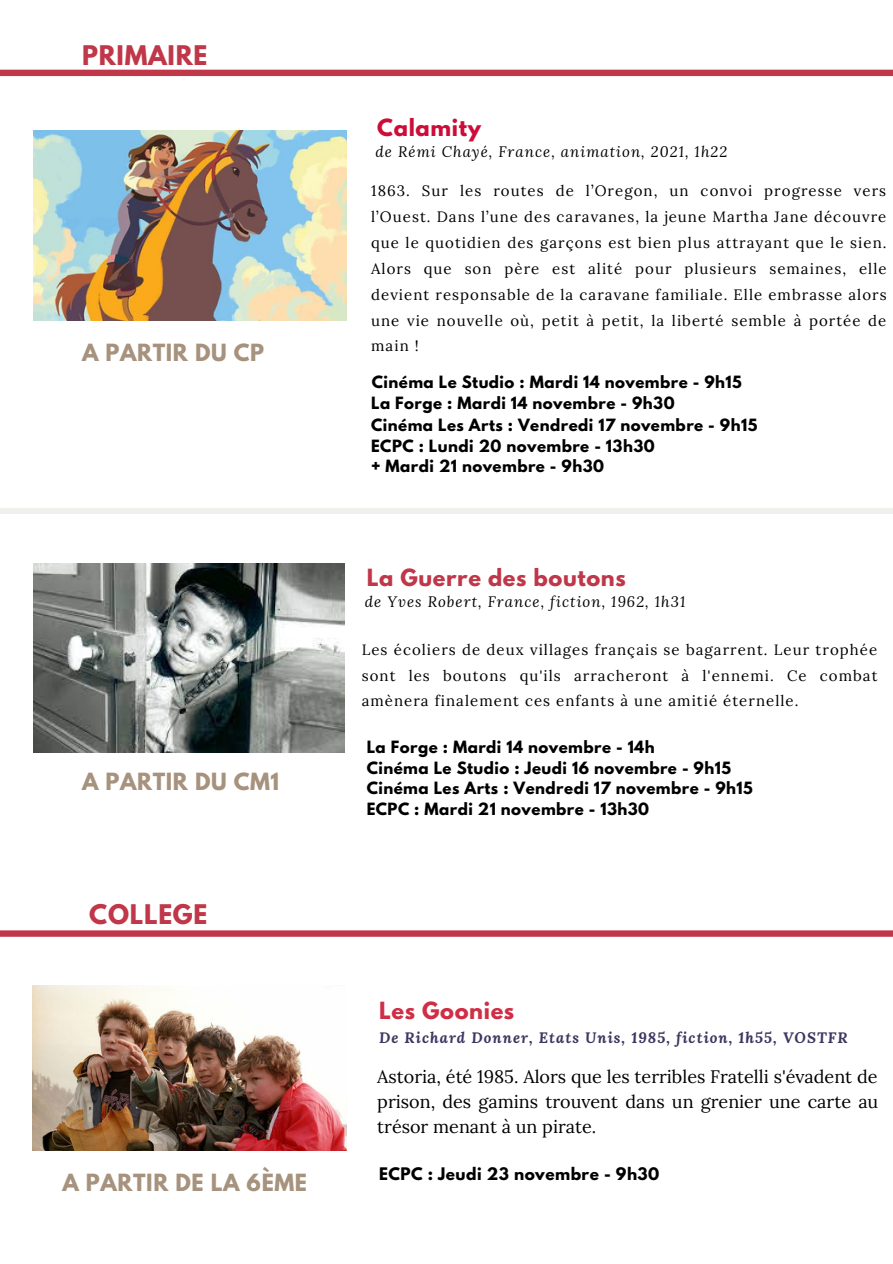
<style>
.page{position:relative;width:893px;height:1264px;background:#fff}
.page>*{position:absolute;margin:0;border:0;box-sizing:border-box;transform-origin:0 0}
.t1{font:700 24px "League Spartan";letter-spacing:.03em;color:#c03749}
.t2{font:700 21px "League Spartan";letter-spacing:.03em;color:#a6927d}
.t3{font:700 21px "League Spartan";letter-spacing:.03em;color:#c03749}
.t4{font:700 21px "League Spartan";letter-spacing:.03em;color:#d02e46}
.t5{font:700 21px "League Spartan";letter-spacing:.03em;color:#cd0c38}
.t6{font:18px/24.8px "Lora";color:#000;text-align:justify}
.t7{font:700 15.3px "League Spartan";letter-spacing:.03em;color:#000}
.t8{font:15px/25.8px "Lora";letter-spacing:.07em;color:#000;text-align:justify}
.t9{font:700 15px "League Spartan";letter-spacing:.03em;color:#000}
.t10{font:italic 15px "Lora";letter-spacing:.07em;color:#000}
.t11{font:italic 700 15px "Lora";letter-spacing:.07em;color:#3b3760}
</style>
<div class="page">
<div style="left:0;top:70px;width:892px;height:6px;background:#c03749"></div>
<div style="left:0;top:508px;width:892px;height:5px;background:#f2f0ed"></div>
<img style="left:33px;top:563px;width:311px;height:189px">
<svg style="left:0;top:930px;width:892px;height:6px;background:#c34354"></svg>
<img style="left:33px;top:985px;width:313px;height:164px">
<img style="left:33px;top:130px;width:314px;height:190px">
<p class="t1" style="left:82px;top:44px;width:127px">PRIMAIRE</p>
<p class="t2" style="left:82px;top:341px;width:184px">A PARTIR DU CP</p>
<p class="t2" style="left:82px;top:771px;width:199px">A PARTIR DU CM1</p>
<p class="t1" style="left:89px;top:902px;width:120px">COLLEGE</p>
<p class="t2" style="left:62px;top:1172px;width:246px">A PARTIR DE LA 6ÈME</p>
<p class="t5" style="left:377px;top:117px;width:105px">Calamity</p>
<p class="t10" style="left:375px;top:142px;width:353px">de Rémi Chayé, France, animation, 2021, 1h22</p>
<p class="t8" style="left:371px;top:178px;width:517px">1863. Sur les routes de l’Oregon, un convoi progresse vers l’Ouest. Dans l’une des caravanes, la jeune Martha Jane découvre que le quotidien des garçons est bien plus attrayant que le sien.<br>Alors que son père est alité pour plusieurs semaines, elle devient responsable de la caravane familiale. Elle embrasse alors une vie nouvelle où, petit à petit, la liberté semble à portée de main !</p>
<p class="t9" style="left:372px;top:375px;width:371px">Cinéma Le Studio : Mardi 14 novembre - 9h15</p>
<p class="t9" style="left:371px;top:395px;width:305px">La Forge : Mardi 14 novembre - 9h30</p>
<p class="t9" style="left:371px;top:417px;width:387px">Cinéma Les Arts : Vendredi 17 novembre - 9h15</p>
<p class="t9" style="left:371px;top:438px;width:285px">ECPC : Lundi 20 novembre - 13h30</p>
<p class="t9" style="left:371px;top:458px;width:234px">+ Mardi 21 novembre - 9h30</p>
<p class="t3" style="left:366px;top:566px;width:260px">La Guerre des boutons</p>
<p class="t10" style="left:365px;top:591px;width:322px">de Yves Robert, France, fiction, 1962, 1h31</p>
<p class="t8" style="left:361px;top:636px;width:517px">Les écoliers de deux villages français se bagarrent. Leur trophée sont les boutons qu'ils arracheront à l'ennemi. Ce combat amènera finalement ces enfants à une amitié éternelle.</p>
<p class="t9" style="left:366px;top:739px;width:289px">La Forge : Mardi 14 novembre - 14h</p>
<p class="t9" style="left:366px;top:760px;width:366px">Cinéma Le Studio : Jeudi 16 novembre - 9h15</p>
<p class="t9" style="left:366px;top:780px;width:387px">Cinéma Les Arts : Vendredi 17 novembre - 9h15</p>
<p class="t9" style="left:366px;top:801px;width:284px">ECPC : Mardi 21 novembre - 13h30</p>
<p class="t4" style="left:379px;top:1000px;width:137px">Les Goonies</p>
<p class="t11" style="left:379px;top:1027px;width:470px">De Richard Donner, Etats Unis, 1985, fiction, 1h55, VOSTFR</p>
<p class="t6" style="left:377px;top:1064px;width:502px">Astoria, été 1985. Alors que les terribles Fratelli s'évadent de prison, des gamins trouvent dans un grenier une carte au trésor menant à un pirate.</p>
<p class="t7" style="left:379px;top:1166px;width:282px">ECPC : Jeudi 23 novembre - 9h30</p>
</div>
